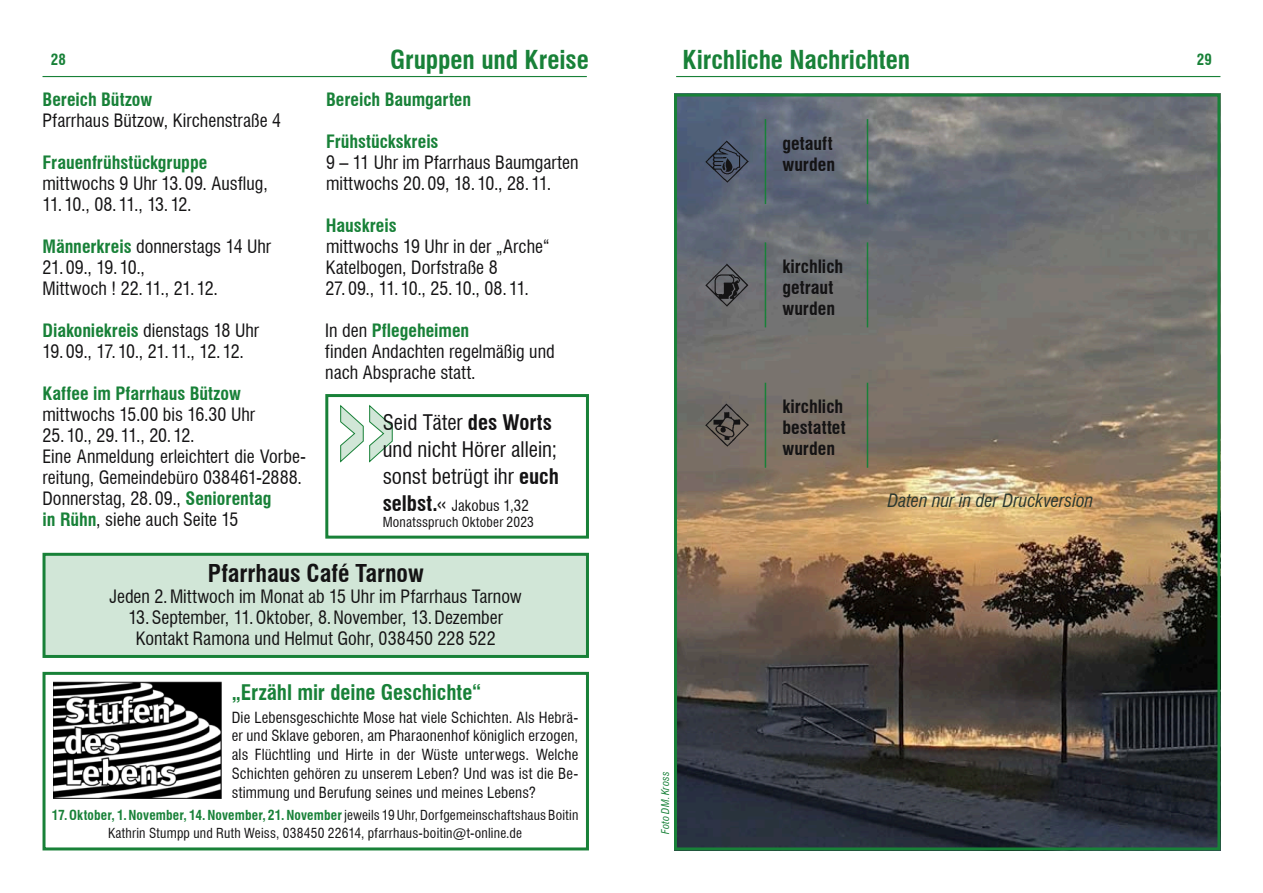
<style>
.page{position:relative;width:1263px;height:893px;background:#fff}
.page>*{position:absolute;margin:0;border:0;box-sizing:border-box;transform-origin:0 0}
.t1{font:700 condensed 25.5px "Swiss 721 BT";letter-spacing:-.005em;color:#188138}
.t2{font:700 condensed 24px "Swiss 721 BT";letter-spacing:-.005em;color:#141314}
.t3{font:condensed 21px/27px "Swiss 721 BT";color:#141314}
.t4{font:700 condensed 21px "Swiss 721 BT";letter-spacing:-.005em;color:#188138}
.t5{font:condensed 18px/21px "Swiss 721 BT";color:#141314}
.t6{font:700 condensed 18px "Swiss 721 BT";color:#188138}
.t7{font:700 condensed 18px/21px "Swiss 721 BT";color:#141314}
.t8{font:condensed 18px "Swiss 721 BT";letter-spacing:-.06em;color:#141314}
.t9{font:condensed 18px "Swiss 721 BT";letter-spacing:-.03em;color:#141314}
.t10{font:italic condensed 18px "Swiss 721 BT";color:#2b382f}
.t11{font:condensed 15px/18.8px "Swiss 721 BT";letter-spacing:.01em;color:#141314;text-align:justify}
.t12{font:700 condensed 15px "Swiss 721 BT";color:#188138}
.t13{font:condensed 13.5px/18px "Swiss 721 BT";letter-spacing:.015em;color:#141314;text-align:center}
.t14{font:italic condensed 10.5px "Swiss 721 BT";letter-spacing:.015em;color:#188138}
.s1{font-weight:700;color:#188138}
.s2{font-weight:700}
.s3{font-weight:700;font-size:21px}
.s4{font-size:21px}
</style>
<div class="page">
<hr style="left:43px;top:76px;width:544px;height:1px;background:#188138">
<hr style="left:676px;top:76px;width:544px;height:1px;background:#188138">
<div style="left:43px;top:672px;width:546px;height:178px;border:3px solid #188138"></div>
<img style="left:678px;top:98px;width:538px;height:748px">
<div style="left:674px;top:94px;width:546px;height:756px;border:3px solid #188138"></div>
<img style="left:53px;top:682px;width:168px;height:117px">
<div style="left:325px;top:394px;width:264px;height:145px;border:3px solid #188138"></div>
<svg style="left:340px;top:404px;width:53px;height:59px"></svg>
<hr style="left:765px;top:119px;width:1px;height:85px;background:#188138">
<hr style="left:867px;top:119px;width:1px;height:85px;background:#188138">
<img style="left:706px;top:140px;width:42px;height:43px">
<hr style="left:765px;top:242px;width:1px;height:85px;background:#188138">
<hr style="left:867px;top:242px;width:1px;height:85px;background:#188138">
<img style="left:706px;top:264px;width:42px;height:42px">
<hr style="left:765px;top:383px;width:1px;height:85px;background:#188138">
<hr style="left:867px;top:383px;width:1px;height:85px;background:#188138">
<img style="left:706px;top:404px;width:42px;height:42px">
<div style="left:44px;top:554px;width:543px;height:102px;background:#d1e6d7"></div>
<div style="left:43px;top:553px;width:546px;height:105px;border:3px solid #188138"></div>
<h1 class="t1" style="left:390px;top:44px;width:200px">Gruppen und Kreise</h1>
<h1 class="t1" style="left:682px;top:45px;width:229px">Kirchliche Nachrichten</h1>
<p class="t12" style="left:51px;top:51px;width:17px">28</p>
<p class="t12" style="left:1197px;top:51px;width:17px">29</p>
<p class="t6" style="left:43px;top:88px;width:111px">Bereich Bützow</p>
<p class="t5" style="left:43px;top:109px;width:240px">Pfarrhaus Bützow, Kirchenstraße 4</p>
<p class="t6" style="left:43px;top:151px;width:166px">Frauenfrühstückgruppe</p>
<p class="t5" style="left:43px;top:172px;width:227px">mittwochs 9 Uhr 13. 09. Ausflug,</p>
<p class="t8" style="left:43px;top:193px;width:151px">11. 10., 08. 11., 13. 12.</p>
<p class="t5" style="left:43px;top:235px;width:230px"><span class="s1">Männerkreis</span> donnerstags 14 Uhr</p>
<p class="t5" style="left:43px;top:256px;width:177px">21. 09., 19. 10.,<br>Mittwoch ! 22. 11., 21. 12.</p>
<p class="t5" style="left:43px;top:319px;width:218px"><span class="s1">Diakoniekreis</span> dienstags 18 Uhr</p>
<p class="t8" style="left:43px;top:340px;width:203px">19. 09., 17. 10., 21. 11., 12. 12.</p>
<p class="t6" style="left:43px;top:382px;width:200px">Kaffee im Pfarrhaus Bützow</p>
<p class="t5" style="left:43px;top:403px;width:214px">mittwochs 15.00 bis 16.30 Uhr</p>
<p class="t5" style="left:43px;top:425px;width:265px">25. 10., 29. 11., 20. 12.<br>Eine Anmeldung erleichtert die Vorbe&shy;reitung, Gemeindebüro 038461-2888.<br>Donnerstag, 28. 09., <span class="s1">Seniorentag<br>in Rühn</span>, siehe auch Seite 15</p>
<p class="t6" style="left:326px;top:88px;width:147px">Bereich Baumgarten</p>
<p class="t6" style="left:326px;top:130px;width:114px">Frühstückskreis</p>
<p class="t5" style="left:326px;top:152px;width:254px">9 – 11 Uhr im Pfarrhaus Baumgarten mittwochs 20. 09, 18. 10., 28. 11.</p>
<p class="t6" style="left:326px;top:214px;width:72px">Hauskreis</p>
<p class="t5" style="left:326px;top:236px;width:225px">mittwochs 19 Uhr in der „Arche“<br>Katelbogen, Dorfstraße 8</p>
<p class="t9" style="left:325px;top:277px;width:205px">27. 09., 11. 10., 25. 10., 08. 11.</p>
<p class="t5" style="left:325px;top:320px;width:231px">In den <span class="s1">Pflegeheimen<br></span>finden Andachten regelmäßig und nach Absprache statt.</p>
<p class="t3" style="left:383px;top:409px;width:178px">Seid Täter <span class="s2">des Worts </span>und nicht Hörer allein; sonst betrügt ihr <span class="s2">euch</span></p>
<p class="t11" style="left:383px;top:496px;width:148px"><span class="s3">selbst.</span><span class="s4">«</span> Jakobus 1,32</p>
<p class="t13" style="left:383px;top:513px;width:153px">Monatsspruch Oktober 2023</p>
<h2 class="t2" style="left:208px;top:559px;width:217px">Pfarrhaus Café Tarnow</h2>
<p class="t5" style="left:110px;top:586px;width:414px;text-align:center">Jeden 2.Mittwoch im Monat ab 15 Uhr im Pfarrhaus Tarnow<br>13.September, 11.Oktober, 8.November, 13.Dezember<br>Kontakt Ramona und Helmut Gohr, 038450 228 522</p>
<p class="t4" style="left:232px;top:679px;width:251px">„Erzähl mir deine Geschichte“</p>
<p class="t11" style="left:232px;top:708px;width:348px">Die Lebensgeschichte Mose hat viele Schichten. Als Hebrä&shy;er und Sklave geboren, am Pharaonenhof königlich erzogen, als Flüchtling und Hirte in der Wüste unterwegs. Welche Schichten gehören zu unserem Leben? Und was ist die Be&shy;stimmung und Berufung seines und meines Lebens?</p>
<p class="t13" style="left:52px;top:806px;width:528px"><span class="s1">17.Oktober, 1.November, 14.November, 21.November</span> jeweils 19 Uhr, Dorfgemeinschaftshaus Boitin<br>Kathrin Stumpp und Ruth Weiss, 038450 22614, pfarrhaus-boitin@t-online.de</p>
<p class="t14" style="left:659px;top:834px;width:64px;rotate:-90deg">Foto DM.Kross</p>
<p class="t7" style="left:782px;top:133px;width:54px">getauft wurden</p>
<p class="t7" style="left:782px;top:256px;width:62px">kirchlich getraut wurden</p>
<p class="t7" style="left:782px;top:396px;width:65px">kirchlich bestattet wurden</p>
<p class="t10" style="left:888px;top:489px;width:207px">Daten nur in der Druckversion</p>
</div>
